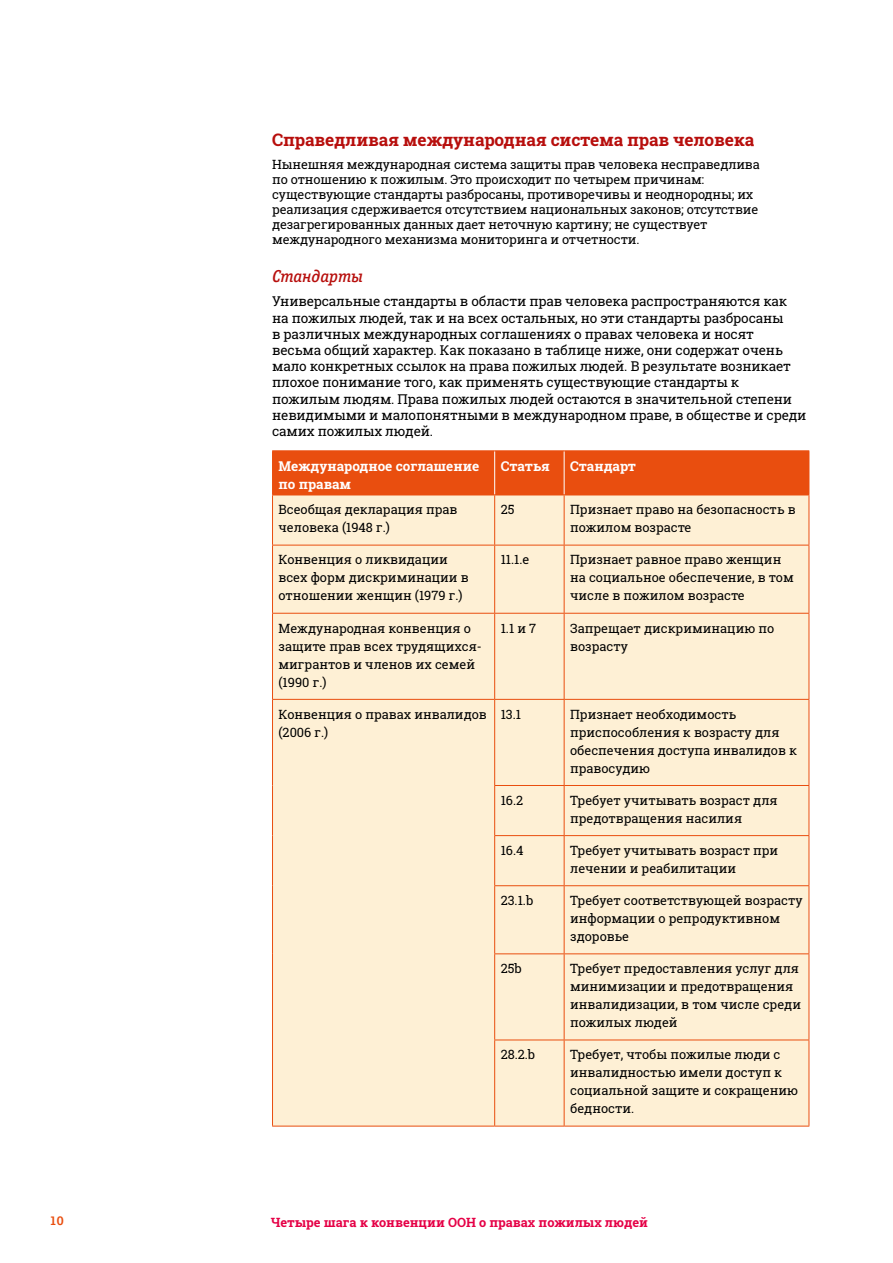
<style>
.page{position:relative;width:893px;height:1263px;background:#fff}
.page>*{position:absolute;margin:0;border:0;box-sizing:border-box;transform-origin:0 0}
.t1{font:700 17.25px "Roboto Slab";letter-spacing:-.01em;color:#b70e0c}
.t2{font:italic 17.25px "Officina Serif Medium C";letter-spacing:-.01em;color:#b70e0c}
.t3{font:13.5px/16.2px "Roboto Slab";letter-spacing:-.01em;color:#000}
.t4{font:700 13.5px/18px "Roboto Slab";color:#fff}
.t5{font:12.75px/18px "Roboto Slab";color:#000}
.t6{font:700 12.75px "Roboto Slab";color:#e50046}
.t7{font:700 12.75px "Lexia";color:#e94e0f}
</style>
<div class="page">
<div style="left:273px;top:451px;width:536px;height:44px;background:#e94e0f"></div>
<div style="left:273px;top:496px;width:536px;height:630px;background:#fef0d5"></div>
<hr style="left:272px;top:495px;width:1px;height:50px;background:#e94e0f">
<hr style="left:494px;top:495px;width:1px;height:50px;background:#e94e0f">
<hr style="left:564px;top:495px;width:1px;height:50px;background:#e94e0f">
<hr style="left:809px;top:495px;width:1px;height:50px;background:#e94e0f">
<hr style="left:272px;top:545px;width:223px;height:1px;background:#e94e0f">
<hr style="left:272px;top:545px;width:1px;height:68px;background:#e94e0f">
<hr style="left:495px;top:545px;width:69px;height:1px;background:#e94e0f">
<hr style="left:494px;top:545px;width:1px;height:68px;background:#e94e0f">
<hr style="left:564px;top:545px;width:245px;height:1px;background:#e94e0f">
<hr style="left:564px;top:545px;width:1px;height:68px;background:#e94e0f">
<hr style="left:809px;top:545px;width:1px;height:68px;background:#e94e0f">
<hr style="left:272px;top:613px;width:223px;height:1px;background:#e94e0f">
<hr style="left:272px;top:614px;width:1px;height:85px;background:#e94e0f">
<hr style="left:495px;top:613px;width:69px;height:1px;background:#e94e0f">
<hr style="left:494px;top:614px;width:1px;height:85px;background:#e94e0f">
<hr style="left:564px;top:613px;width:245px;height:1px;background:#e94e0f">
<hr style="left:564px;top:614px;width:1px;height:85px;background:#e94e0f">
<hr style="left:809px;top:614px;width:1px;height:85px;background:#e94e0f">
<hr style="left:272px;top:699px;width:223px;height:1px;background:#e94e0f">
<hr style="left:272px;top:700px;width:1px;height:85px;background:#e94e0f">
<hr style="left:272px;top:785px;width:1px;height:51px;background:#e94e0f">
<hr style="left:272px;top:836px;width:1px;height:50px;background:#e94e0f">
<hr style="left:272px;top:886px;width:1px;height:68px;background:#e94e0f">
<hr style="left:272px;top:954px;width:1px;height:86px;background:#e94e0f">
<hr style="left:272px;top:1040px;width:1px;height:86px;background:#e94e0f">
<hr style="left:272px;top:1126px;width:223px;height:1px;background:#e94e0f">
<hr style="left:495px;top:699px;width:69px;height:1px;background:#e94e0f">
<hr style="left:494px;top:700px;width:1px;height:85px;background:#e94e0f">
<hr style="left:564px;top:699px;width:245px;height:1px;background:#e94e0f">
<hr style="left:564px;top:700px;width:1px;height:85px;background:#e94e0f">
<hr style="left:809px;top:700px;width:1px;height:85px;background:#e94e0f">
<hr style="left:494px;top:785px;width:70px;height:1px;background:#e94e0f">
<hr style="left:494px;top:786px;width:1px;height:49px;background:#e94e0f">
<hr style="left:564px;top:785px;width:245px;height:1px;background:#e94e0f">
<hr style="left:564px;top:786px;width:1px;height:49px;background:#e94e0f">
<hr style="left:809px;top:786px;width:1px;height:49px;background:#e94e0f">
<hr style="left:494px;top:835px;width:70px;height:1px;background:#e94e0f">
<hr style="left:494px;top:836px;width:1px;height:49px;background:#e94e0f">
<hr style="left:564px;top:835px;width:245px;height:1px;background:#e94e0f">
<hr style="left:564px;top:836px;width:1px;height:49px;background:#e94e0f">
<hr style="left:809px;top:836px;width:1px;height:49px;background:#e94e0f">
<hr style="left:494px;top:885px;width:70px;height:1px;background:#e94e0f">
<hr style="left:494px;top:886px;width:1px;height:67px;background:#e94e0f">
<hr style="left:564px;top:885px;width:245px;height:1px;background:#e94e0f">
<hr style="left:564px;top:886px;width:1px;height:67px;background:#e94e0f">
<hr style="left:809px;top:886px;width:1px;height:67px;background:#e94e0f">
<hr style="left:494px;top:953px;width:70px;height:1px;background:#e94e0f">
<hr style="left:494px;top:954px;width:1px;height:85px;background:#e94e0f">
<hr style="left:564px;top:953px;width:245px;height:1px;background:#e94e0f">
<hr style="left:564px;top:954px;width:1px;height:85px;background:#e94e0f">
<hr style="left:809px;top:954px;width:1px;height:85px;background:#e94e0f">
<hr style="left:494px;top:1039px;width:70px;height:1px;background:#e94e0f">
<hr style="left:494px;top:1040px;width:1px;height:86px;background:#e94e0f">
<hr style="left:564px;top:1039px;width:245px;height:1px;background:#e94e0f">
<hr style="left:564px;top:1040px;width:1px;height:86px;background:#e94e0f">
<hr style="left:809px;top:1040px;width:1px;height:86px;background:#e94e0f">
<hr style="left:495px;top:1126px;width:69px;height:1px;background:#e94e0f">
<hr style="left:564px;top:1126px;width:245px;height:1px;background:#e94e0f">
<hr style="left:494px;top:451px;width:1px;height:44px;background:#fff">
<hr style="left:564px;top:451px;width:1px;height:44px;background:#fff">
<hr style="left:272px;top:451px;width:1px;height:44px;background:#e94e0f">
<hr style="left:272px;top:450px;width:223px;height:1px;background:#e94e0f">
<hr style="left:495px;top:450px;width:69px;height:1px;background:#e94e0f">
<hr style="left:564px;top:450px;width:245px;height:1px;background:#e94e0f">
<hr style="left:809px;top:451px;width:1px;height:44px;background:#e94e0f">
<hr style="left:272px;top:495px;width:223px;height:1px;background:#e94e0f">
<hr style="left:495px;top:495px;width:69px;height:1px;background:#e94e0f">
<hr style="left:564px;top:495px;width:245px;height:1px;background:#e94e0f">
<h1 class="t1" style="left:272px;top:128px;width:484px">Справедливая международная система прав человека</h1>
<p class="t5" style="left:272px;top:157px;width:489px;line-height:15px">Нынешняя международная система защиты прав человека несправедлива по отношению к пожилым. Это происходит по четырем причинам: существующие стандарты разбросаны, противоречивы и неоднородны; их реализация сдерживается отсутствием национальных законов; отсутствие дезагрегированных данных дает неточную картину; не существует международного механизма мониторинга и отчетности.</p>
<h1 class="t2" style="left:272px;top:266px;width:92px">Стандарты</h1>
<p class="t3" style="left:272px;top:293px;width:536px">Универсальные стандарты в области прав человека распространяются как на пожилых людей, так и на всех остальных, но эти стандарты разбросаны<br>в различных международных соглашениях о правах человека и носят<br>весьма общий характер. Как показано в таблице ниже, они содержат очень мало конкретных ссылок на права пожилых людей. В результате возникает плохое понимание того, как применять существующие стандарты к пожилым людям. Права пожилых людей остаются в значительной степени невидимыми и малопонятными в международном праве, в обществе и среди самих пожилых людей.</p>
<p class="t4" style="left:279px;top:457px;width:202px">Международное соглашение по правам</p>
<p class="t4" style="left:501px;top:457px;width:51px">Статья</p>
<p class="t4" style="left:570px;top:457px;width:67px">Стандарт</p>
<p class="t5" style="left:279px;top:501px;width:181px">Всеобщая декларация прав человека (1948 г.)</p>
<p class="t5" style="left:501px;top:501px;width:15px">25</p>
<p class="t5" style="left:570px;top:501px;width:227px">Признает право на безопасность в пожилом возрасте</p>
<p class="t5" style="left:279px;top:551px;width:192px">Конвенция о ликвидации всех форм дискриминации в отношении женщин (1979 г.)</p>
<p class="t5" style="left:501px;top:551px;width:30px">11.1.e</p>
<p class="t5" style="left:570px;top:551px;width:225px">Признает равное право женщин на социальное обеспечение, в том числе в пожилом возрасте</p>
<p class="t5" style="left:279px;top:619px;width:205px">Международная конвенция о защите прав всех трудящихся&shy;мигрантов и членов их семей (1990 г.)</p>
<p class="t5" style="left:501px;top:619px;width:37px">1.1 и 7</p>
<p class="t5" style="left:570px;top:619px;width:206px">Запрещает дискриминацию по возрасту</p>
<p class="t5" style="left:279px;top:705px;width:210px">Конвенция о правах инвалидов (2006 г.)</p>
<p class="t5" style="left:501px;top:705px;width:22px">13.1</p>
<p class="t5" style="left:570px;top:705px;width:228px">Признает необходимость приспособления к возрасту для обеспечения доступа инвалидов к правосудию</p>
<p class="t5" style="left:501px;top:791px;width:24px">16.2</p>
<p class="t5" style="left:570px;top:791px;width:209px">Требует учитывать возраст для предотвращения насилия</p>
<p class="t5" style="left:501px;top:841px;width:24px">16.4</p>
<p class="t5" style="left:570px;top:841px;width:210px">Требует учитывать возраст при лечении и реабилитации</p>
<p class="t5" style="left:501px;top:891px;width:34px">23.1.b</p>
<p class="t5" style="left:570px;top:891px;width:234px">Требует соответствующей возрасту информации о репродуктивном здоровье</p>
<p class="t5" style="left:501px;top:959px;width:23px">25b</p>
<p class="t5" style="left:570px;top:959px;width:232px">Требует предоставления услуг для минимизации и предотвращения инвалидизации, в том числе среди пожилых людей</p>
<p class="t5" style="left:501px;top:1046px;width:36px">28.2.b</p>
<p class="t5" style="left:570px;top:1046px;width:229px">Требует, чтобы пожилые люди с инвалидностью имели доступ к социальной защите и сокращению бедности.</p>
<p class="t7" style="left:50px;top:1212px;width:15px">10</p>
<p class="t6" style="left:271px;top:1214px;width:379px">Четыре шага к конвенции ООН о правах пожилых людей</p>
</div>
